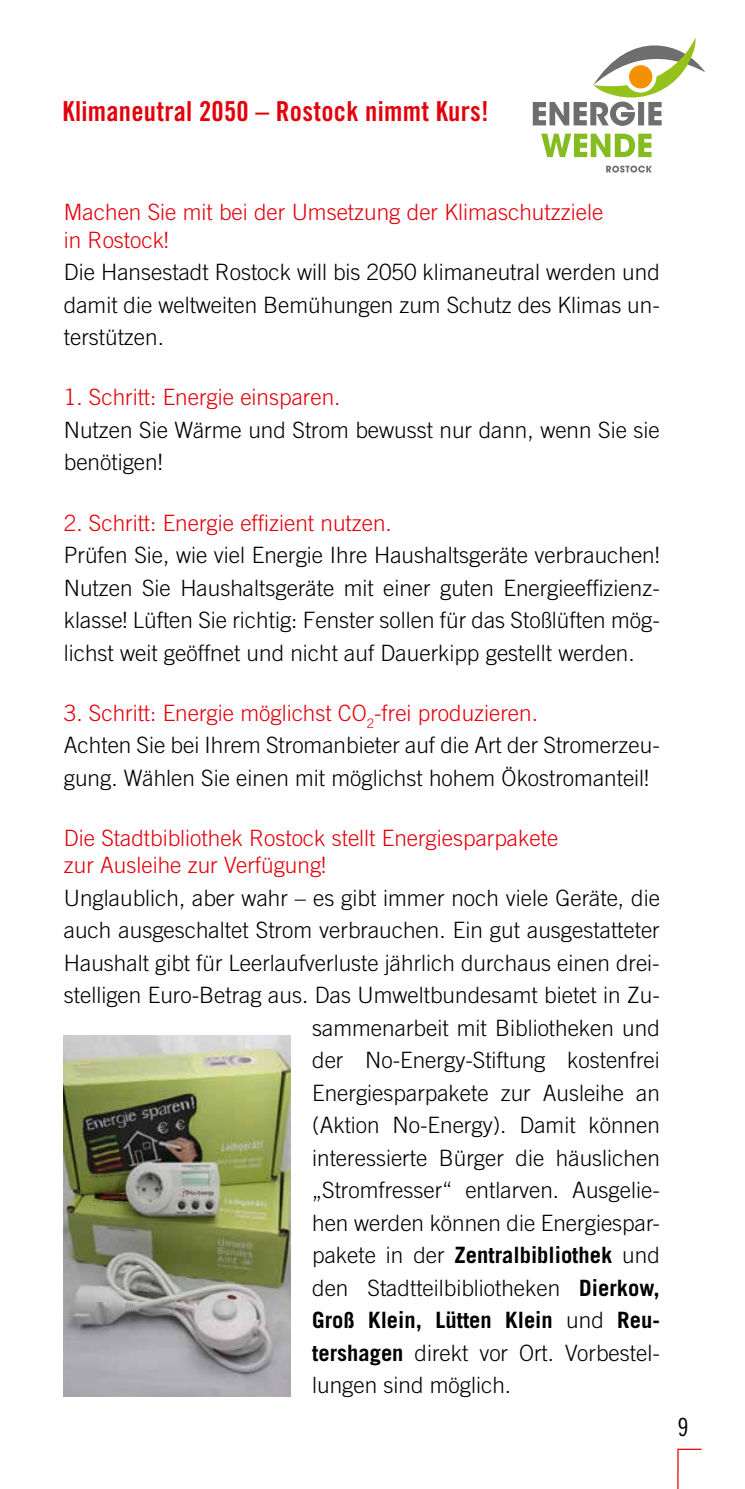
<style>
.page{position:relative;width:745px;height:1489px;background:#fff}
.page>*{position:absolute;margin:0;border:0;box-sizing:border-box;transform-origin:0 0}
.t1{font:27.5px "Trade Gothic LT Std Bd Cn 20";letter-spacing:.01em;color:#e3000b}
.t2{font:25px "Trade Gothic LT Std Cn 18";color:#000}
.t3{font:300 22.5px/32.5px "Trade Gothic LT Std";color:#000;text-align:justify}
.t4{font:300 22.5px/27.5px "Trade Gothic LT Std";color:#e3000b}
.t5{font:700 22.5px "Trade Gothic LT Std";color:#000}
.s1{color:#e3000b}
.s2{font-weight:300}
.s3{font-weight:700}
</style>
<div class="page">
<svg style="left:677px;top:1448px;width:25px;height:40px"></svg>
<svg style="left:541px;top:134px;width:110px;height:23px"></svg>
<svg style="left:532px;top:37px;width:172px;height:89px"></svg>
<svg style="left:606px;top:165px;width:45px;height:7px"></svg>
<img style="left:64px;top:1035px;width:227px;height:360px">
<p class="t1" style="left:62px;top:94px;width:427px">Klimaneutral 2050 – Rostock nimmt Kurs!</p>
<p class="t4" style="left:64px;top:198px;width:540px">Machen Sie mit bei der Umsetzung der Klimaschutzziele in Rostock!</p>
<p class="t3" style="left:64px;top:256px;width:597px">Die Hansestadt Rostock will bis 2050 klimaneutral werden und damit die weltweiten Bemühungen zum Schutz des Klimas un&shy;terstützen.</p>
<p class="t4" style="left:64px;top:383px;width:278px">1. Schritt: Energie einsparen.</p>
<p class="t3" style="left:64px;top:413px;width:597px">Nutzen Sie Wärme und Strom bewusst nur dann, wenn Sie sie benötigen!</p>
<p class="t4" style="left:64px;top:508px;width:329px">2. Schritt: Energie effizient nutzen.</p>
<p class="t3" style="left:64px;top:538px;width:597px">Prüfen Sie, wie viel Energie Ihre Haushaltsgeräte verbrauchen!<br>Nutzen Sie Haushaltsgeräte mit einer guten Energieeffizienz&shy;klasse! Lüften Sie richtig: Fenster sollen für das Stoßlüften mög&shy;lichst weit geöffnet und nicht auf Dauerkipp gestellt werden.</p>
<p class="t3" style="left:64px;top:696px;width:597px;text-align:left"><span class="s1">3. Schritt: Energie möglichst CO</span><sub>2</sub><span class="s1">-frei produzieren.<br></span>Achten Sie bei Ihrem Stromanbieter auf die Art der Stromerzeu&shy;gung. Wählen Sie einen mit möglichst hohem Ökostromanteil!</p>
<p class="t4" style="left:64px;top:823px;width:495px">Die Stadtbibliothek Rostock stellt Energiesparpakete zur Ausleihe zur Verfügung!</p>
<p class="t3" style="left:64px;top:881px;width:597px">Unglaublich, aber wahr – es gibt immer noch viele Geräte, die</p>
<p class="t3" style="left:64px;top:913px;width:597px">auch ausgeschaltet Strom verbrauchen. Ein gut ausgestatteter</p>
<p class="t3" style="left:64px;top:946px;width:597px">Haushalt gibt für Leerlaufverluste jährlich durchaus einen drei-</p>
<p class="t3" style="left:64px;top:978px;width:597px">stelligen Euro-Betrag aus. Das Umweltbundesamt bietet in Zu-</p>
<p class="t3" style="left:312px;top:1011px;width:349px">sammenarbeit mit Bibliotheken und</p>
<p class="t3" style="left:312px;top:1043px;width:349px">der No-Energy-Stiftung kostenfrei</p>
<p class="t3" style="left:312px;top:1076px;width:349px">Energiesparpakete zur Ausleihe an</p>
<p class="t3" style="left:312px;top:1108px;width:349px">(Aktion No-Energy). Damit können</p>
<p class="t3" style="left:312px;top:1141px;width:349px">interessierte Bürger die häuslichen</p>
<p class="t3" style="left:312px;top:1173px;width:349px">„Stromfresser“ entlarven. Ausgelie-</p>
<p class="t3" style="left:312px;top:1206px;width:349px">hen werden können die Energiespar-</p>
<p class="t5" style="left:312px;top:1241px;width:349px"><span class="s2">pakete in der</span> Zentralbibliothek <span class="s2">und</span></p>
<p class="t3" style="left:312px;top:1271px;width:349px">den Stadtteilbibliotheken <span class="s3">Dierkow,</span></p>
<p class="t5" style="left:312px;top:1306px;width:349px">Groß Klein, Lütten Klein <span class="s2">und</span> Reu-</p>
<p class="t3" style="left:312px;top:1336px;width:349px"><span class="s3">tershagen</span> direkt vor Ort. Vorbestel-</p>
<p class="t3" style="left:312px;top:1368px;width:200px">lungen sind möglich.</p>
<p class="t2" style="left:677px;top:1412px;width:13px">9</p>
</div>
